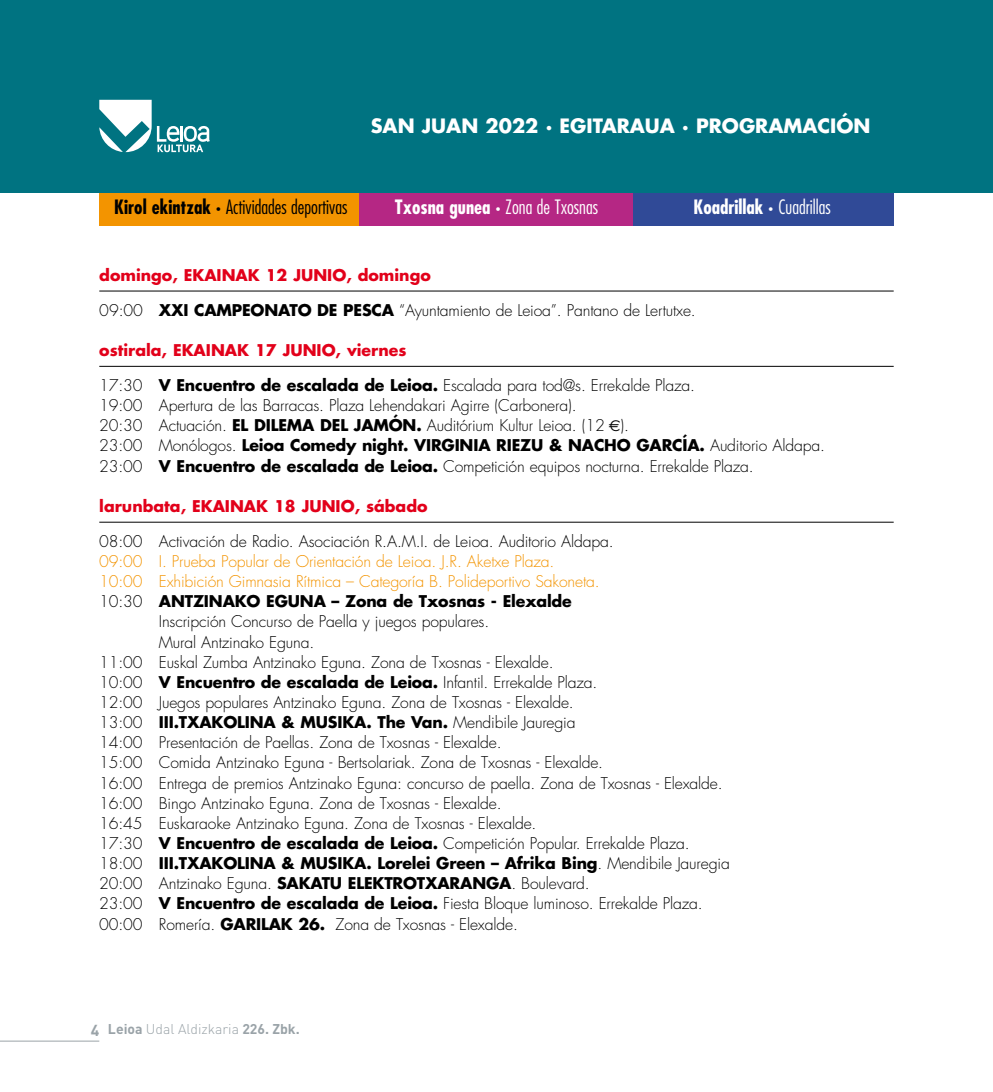
<style>
.page{position:relative;width:993px;height:1092px;background:#fff}
.page>*{position:absolute;margin:0;border:0;box-sizing:border-box;transform-origin:0 0}
.t1{font:300 condensed 19.25px "Futura";color:#000}
.t2{font:700 19.25px "Futura";color:#fff}
.t3{font:300 condensed 19.25px "Futura";color:#fff}
.t4{font:700 condensed 19.25px "Futura";color:#fff}
.t5{font:300 15.75px/20.1px "Futura";letter-spacing:-.01em;color:#000}
.t6{font:700 15.75px "Futura";letter-spacing:-.01em;color:#000}
.t7{font:300 15.75px "Futura";letter-spacing:-.01em;color:#f39400}
.t8{font:700 15.75px "Futura";color:#e2001a}
.t9{font:300 14px "DIN";color:#9aa3a8}
.s1{font-weight:700}
.s2{font-weight:300}
.s3{font-family:"Euro Sans";font-weight:400}
.s4{font-weight:700;font-size:15.75px}
</style>
<div class="page">
<hr style="left:0;top:1040px;width:99px;height:1px;background:#9aa3a8">
<div style="left:99px;top:192px;width:261px;height:34px;background:#f39400"></div>
<div style="left:360px;top:192px;width:272px;height:34px;background:#b52784"></div>
<div style="left:632px;top:192px;width:261px;height:34px;background:#304a97"></div>
<div style="left:0;top:0;width:992px;height:192px;background:#007381"></div>
<hr style="left:99px;top:290px;width:794px;height:1px;background:#000">
<hr style="left:99px;top:366px;width:794px;height:1px;background:#000">
<hr style="left:99px;top:521px;width:794px;height:1px;background:#000">
<svg style="left:99px;top:100px;width:111px;height:52px"></svg>
<p class="t2" style="left:370px;top:113px;width:501px">SAN JUAN 2022 · EGITARAUA · PROGRAMACIÓN</p>
<p class="t1" style="left:114px;top:195px;width:234px"><span class="s1">Kirol ekintzak ·</span> Actividades deportivas</p>
<p class="t3" style="left:394px;top:195px;width:205px"><span class="s1">Txosna gunea ·</span> Zona de Txosnas</p>
<p class="t4" style="left:693px;top:195px;width:139px">Koadrillak · <span class="s2">Cuadrillas</span></p>
<p class="t8" style="left:99px;top:264px;width:333px">domingo, EKAINAK 12 JUNIO, domingo</p>
<p class="t5" style="left:99px;top:300px;width:598px">09:00 <span class="s1">XXI CAMPEONATO DE PESCA</span> “Ayuntamiento de Leioa”. Pantano de Lertutxe.</p>
<p class="t8" style="left:99px;top:339px;width:308px">ostirala, EKAINAK 17 JUNIO, viernes</p>
<p class="t5" style="left:99px;top:375px;width:727px">17:30 <span class="s1">V Encuentro de escalada de Leioa.</span> Escalada para tod@s. Errekalde Plaza.<br>19:00 Apertura de las Barracas. Plaza Lehendakari Agirre (Carbonera).<br>20:30 Actuación. <span class="s1">EL DILEMA DEL JAMÓN.</span> Auditórium Kultur Leioa. (12 <span class="s3">€</span>).<br>23:00 Monólogos. <span class="s1">Leioa Comedy night. VIRGINIA RIEZU &amp; NACHO GARCÍA.</span> Auditorio Aldapa.<br>23:00 <span class="s1">V Encuentro de escalada de Leioa.</span> Competición equipos nocturna. Errekalde Plaza.</p>
<p class="t8" style="left:99px;top:495px;width:329px">larunbata, EKAINAK 18 JUNIO, sábado</p>
<p class="t5" style="left:99px;top:531px;width:516px">08:00 Activación de Radio. Asociación R.A.M.I. de Leioa. Auditorio Aldapa.</p>
<p class="t7" style="left:99px;top:551px;width:456px">09:00 I. Prueba Popular de Orientación de Leioa. J.R. Aketxe Plaza.</p>
<p class="t7" style="left:99px;top:572px;width:501px">10:00 Exhibición Gimnasia Rítmica – Categoría B. Polideportivo Sakoneta.</p>
<p class="t6" style="left:99px;top:590px;width:474px"><span class="s2">10:30</span> ANTZINAKO EGUNA – Zona de Txosnas - Elexalde</p>
<p class="t5" style="left:159px;top:612px;width:332px">Inscripción Concurso de Paella y juegos populares.</p>
<p class="t5" style="left:159px;top:632px;width:157px">Mural Antzinako Eguna.</p>
<p class="t5" style="left:99px;top:652px;width:455px">11:00 Euskal Zumba Antzinako Eguna. Zona de Txosnas - Elexalde.</p>
<p class="t5" style="left:99px;top:672px;width:499px">10:00 <span class="s1">V Encuentro de escalada de Leioa.</span> Infantil. Errekalde Plaza.</p>
<p class="t5" style="left:99px;top:692px;width:476px">12:00 Juegos populares Antzinako Eguna. Zona de Txosnas - Elexalde.</p>
<p class="t6" style="left:99px;top:711px;width:477px"><span class="s2">13:00</span> III.TXAKOLINA &amp; MUSIKA. The Van. <span class="s2">Mendibile Jauregia</span></p>
<p class="t5" style="left:99px;top:733px;width:404px">14:00 Presentación de Paellas. Zona de Txosnas - Elexalde.</p>
<p class="t5" style="left:99px;top:753px;width:505px">15:00 Comida Antzinako Eguna - Bertsolariak. Zona de Txosnas - Elexalde.</p>
<p class="t5" style="left:99px;top:773px;width:624px">16:00 Entrega de premios Antzinako Eguna: concurso de paella. Zona de Txosnas - Elexalde.</p>
<p class="t5" style="left:99px;top:793px;width:404px">16:00 Bingo Antzinako Eguna. Zona de Txosnas - Elexalde.</p>
<p class="t5" style="left:99px;top:813px;width:438px">16:45 Euskaraoke Antzinako Eguna. Zona de Txosnas - Elexalde.</p>
<p class="t5" style="left:99px;top:833px;width:592px">17:30 <span class="s1">V Encuentro de escalada de Leioa.</span> Competición Popular. Errekalde Plaza.</p>
<p class="t6" style="left:99px;top:852px;width:631px"><span class="s2">18:00</span> III.TXAKOLINA &amp; MUSIKA. Lorelei Green – Afrika Bing<span class="s2">. Mendibile Jauregia</span></p>
<p class="t5" style="left:99px;top:873px;width:492px">20:00 Antzinako Eguna. <span class="s1">SAKATU ELEKTROTXARANGA</span>. Boulevard.</p>
<p class="t5" style="left:99px;top:894px;width:605px">23:00 <span class="s1">V Encuentro de escalada de Leioa.</span> Fiesta Bloque luminoso. Errekalde Plaza.</p>
<p class="t5" style="left:99px;top:914px;width:420px">00:00 Romería. <span class="s1">GARILAK 26.</span> Zona de Txosnas - Elexalde.</p>
<p class="t9" style="left:91px;top:1020px;width:210px"><span class="s4">4</span> <span class="s1">Leioa</span> Udal Aldizkaria <span class="s1">226. Zbk.</span></p>
</div>
